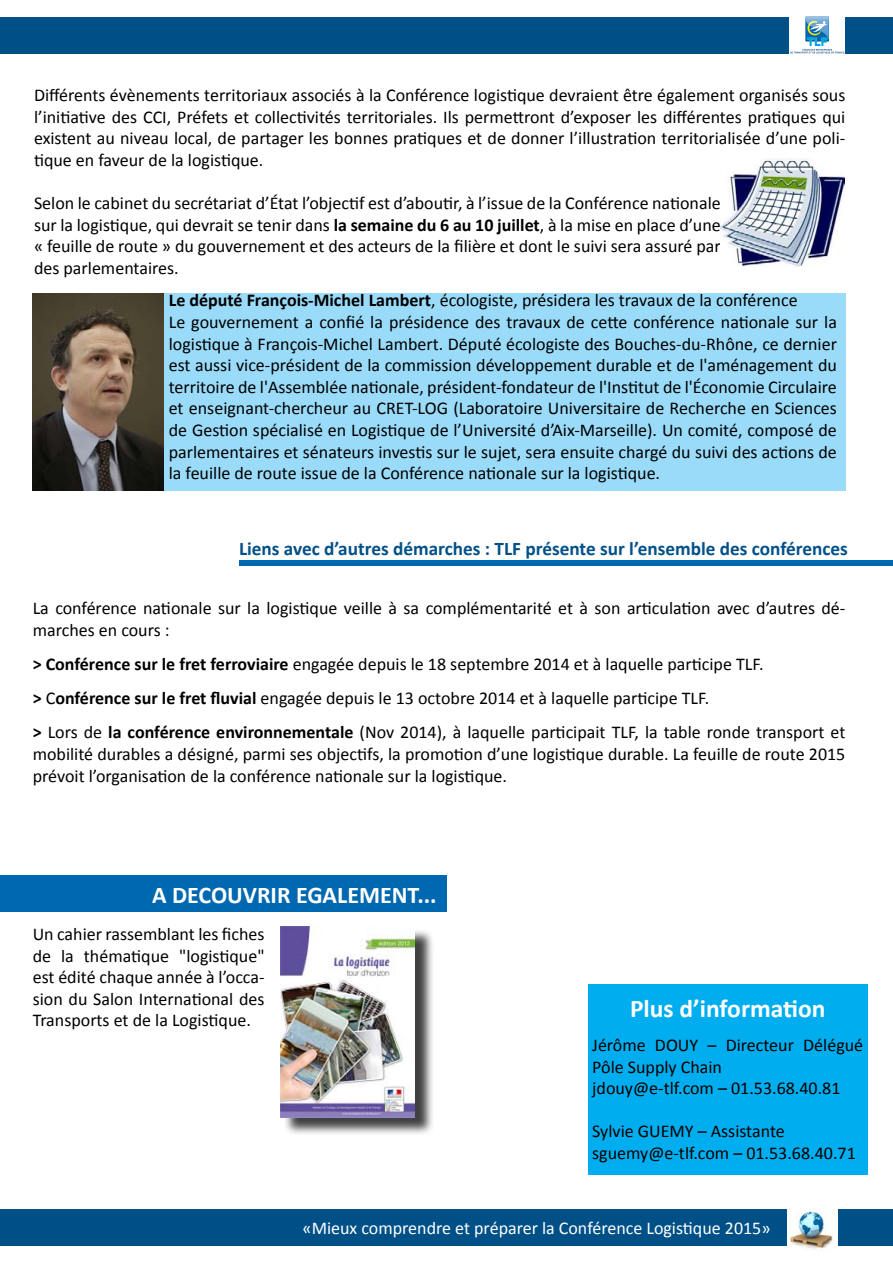
<style>
.page{position:relative;width:893px;height:1263px;background:#fff}
.page>*{position:absolute;margin:0;border:0;box-sizing:border-box;transform-origin:0 0}
.t1{font:700 25.5px "Calibri";color:#fff}
.t2{font:700 24px "Calibri";color:#fff}
.t3{font:700 19.2px "Calibri";color:#005088}
.t4{font:18px/21.6px "Calibri";color:#000;text-align:justify}
.t5{font:18px "Calibri";color:#fff}
.s1{font-weight:700}
</style>
<div class="page">
<img style="left:785px;top:1209px;width:54px;height:41px">
<div style="left:839px;top:1209px;width:54px;height:36px;background:#005088"></div>
<div style="left:0;top:1209px;width:786px;height:36px;background:#005088"></div>
<div style="left:845px;top:18px;width:48px;height:36px;background:#005088"></div>
<div style="left:0;top:18px;width:788px;height:36px;background:#005088"></div>
<svg style="left:790px;top:16px;width:54px;height:38px"></svg>
<div style="left:0;top:876px;width:446px;height:36px;background:#0068b0"></div>
<img style="left:721px;top:159px;width:123px;height:108px">
<div style="left:33px;top:293px;width:812px;height:197px;background:#9adbf9"></div>
<img style="left:33px;top:293px;width:130px;height:197px">
<div style="left:239px;top:560px;width:654px;height:6px;background:#0068b0"></div>
<div style="left:282px;top:928px;width:153px;height:208px;background:#000;opacity:.75"></div>
<img style="left:281px;top:926px;width:134px;height:191px">
<div style="left:588px;top:984px;width:279px;height:190px;background:#00aeef"></div>
<p class="t4" style="left:34px;top:84px;width:813px">Différents évènements territoriaux associés à la Conférence logistique devraient être également organisés sous l’initiative des CCI, Préfets et collectivités territoriales. Ils permettront d’exposer les différentes pratiques qui existent au niveau local, de partager les bonnes pratiques et de donner l’illustration territorialisée d’une poli&shy;tique en faveur de la logistique.</p>
<p class="t4" style="left:34px;top:192px;width:688px">Selon le cabinet du secrétariat d’État l’objectif est d’aboutir, à l’issue de la Conférence nationale sur la logistique, qui devrait se tenir dans <span class="s1">la semaine du 6 au 10 juillet</span>, à la mise en place d’une « feuille de route » du gouvernement et des acteurs de la filière et dont le suivi sera assuré par des parlementaires.</p>
<p class="t4" style="left:169px;top:290px;width:630px"><span class="s1">Le député François-Michel Lambert</span>, écologiste, présidera les travaux de la conférence</p>
<p class="t4" style="left:169px;top:311px;width:670px">Le gouvernement a confié la présidence des travaux de cette conférence nationale sur la logistique à François-Michel Lambert. Député écologiste des Bouches-du-Rhône, ce dernier est aussi vice-président de la commission développement durable et de l'aménagement du territoire de l'Assemblée nationale, président-fondateur de l'Institut de l'Économie Circulaire et enseignant-chercheur au CRET-LOG (Laboratoire Universitaire de Recherche en Sciences de Gestion spécialisé en Logistique de l’Université d’Aix-Marseille). Un comité, composé de parlementaires et sénateurs investis sur le sujet, sera ensuite chargé du suivi des actions de la feuille de route issue de la Conférence nationale sur la logistique.</p>
<p class="t3" style="left:239px;top:536px;width:610px">Liens avec d’autres démarches : TLF présente sur l’ensemble des conférences</p>
<p class="t4" style="left:33px;top:597px;width:814px">La conférence nationale sur la logistique veille à sa complémentarité et à son articulation avec d’autres dé&shy;marches en cours :</p>
<p class="t4" style="left:33px;top:653px;width:732px"><span class="s1">&gt; Conférence sur le fret ferroviaire</span> engagée depuis le 18 septembre 2014 et à laquelle participe TLF.</p>
<p class="t4" style="left:33px;top:687px;width:678px"><span class="s1">&gt;</span> C<span class="s1">onférence sur le fret fluvial</span> engagée depuis le 13 octobre 2014 et à laquelle participe TLF.</p>
<p class="t4" style="left:33px;top:722px;width:814px"><span class="s1">&gt;</span> Lors de <span class="s1">la conférence environnementale</span> (Nov 2014), à laquelle participait TLF, la table ronde transport et mobilité durables a désigné, parmi ses objectifs, la promotion d’une logistique durable. La feuille de route 2015 prévoit l’organisation de la conférence nationale sur la logistique.</p>
<p class="t2" style="left:152px;top:879px;width:286px">A DECOUVRIR EGALEMENT...</p>
<p class="t4" style="left:33px;top:923px;width:233px">Un cahier rassemblant les fiches de la thématique "logistique" est édité chaque année à l’occa&shy;sion du Salon International des Transports et de la Logistique.</p>
<p class="t1" style="left:630px;top:992px;width:197px">Plus d’information</p>
<p class="t4" style="left:592px;top:1034px;width:272px">Jérôme DOUY – Directeur Délégué<br>Pôle Supply Chain</p>
<p class="t4" style="left:592px;top:1077px;width:250px">jdouy@e-tlf.com – 01.53.68.40.81</p>
<p class="t4" style="left:592px;top:1121px;width:194px">Sylvie GUEMY – Assistante</p>
<p class="t4" style="left:592px;top:1142px;width:265px">sguemy@e-tlf.com – 01.53.68.40.71</p>
<p class="t5" style="left:302px;top:1217px;width:470px">«Mieux comprendre et préparer la Conférence Logistique 2015»</p>
</div>
